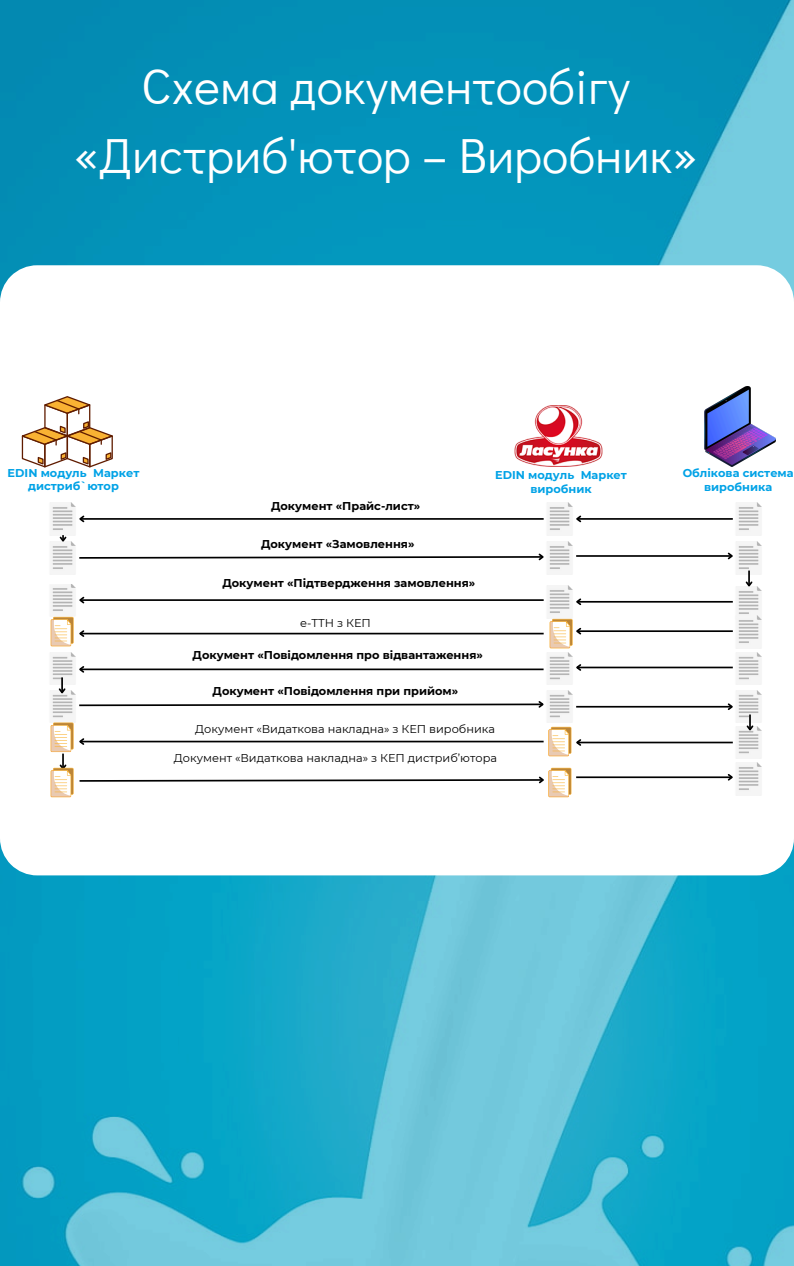
<style>
.page{position:relative;width:794px;height:1266px;background:#fff}
.page>*{position:absolute;margin:0;border:0;box-sizing:border-box;transform-origin:0 0}
.t1{font:49.28px/68.6px "Didact Gothic";color:#fff;text-align:center}
.t2{font:700 11.32px "Montserrat";color:#000}
.t3{font:11.32px "Montserrat";color:#000}
.t4{font:700 11.32px/13.2px "Montserrat";color:#00a2e6;text-align:center}
</style>
<div class="page">
<img style="left:0;top:0;width:793px;height:1266px">
<svg style="left:0;top:265px;width:793px;height:610px"></svg>
<svg style="left:22px;top:396px;width:91px;height:71px"></svg>
<img style="left:704px;top:387px;width:70px;height:79px">
<img style="left:47px;top:503px;width:32px;height:32px">
<img style="left:543px;top:503px;width:33px;height:32px">
<img style="left:732px;top:503px;width:33px;height:32px">
<img style="left:47px;top:541px;width:32px;height:33px">
<img style="left:47px;top:584px;width:33px;height:33px">
<img style="left:47px;top:652px;width:32px;height:33px">
<img style="left:47px;top:690px;width:32px;height:32px">
<img style="left:543px;top:541px;width:33px;height:33px">
<img style="left:543px;top:585px;width:33px;height:33px">
<img style="left:543px;top:652px;width:33px;height:33px">
<img style="left:543px;top:690px;width:33px;height:32px">
<img style="left:732px;top:541px;width:33px;height:33px">
<img style="left:732px;top:586px;width:33px;height:30px">
<img style="left:732px;top:616px;width:33px;height:32px">
<img style="left:732px;top:652px;width:33px;height:33px">
<img style="left:732px;top:690px;width:33px;height:32px">
<img style="left:732px;top:726px;width:33px;height:33px">
<img style="left:732px;top:762px;width:33px;height:33px">
<hr style="left:576px;top:518px;width:156px;height:2px;background:#000">
<svg style="left:574px;top:514px;width:8px;height:10px"></svg>
<hr style="left:80px;top:518px;width:463px;height:2px;background:#000">
<svg style="left:77px;top:514px;width:9px;height:10px"></svg>
<svg style="left:58px;top:535px;width:10px;height:8px"></svg>
<svg style="left:78px;top:552px;width:467px;height:10px"></svg>
<hr style="left:576px;top:555px;width:155px;height:2px;background:#000">
<svg style="left:725px;top:551px;width:9px;height:10px"></svg>
<svg style="left:743px;top:570px;width:10px;height:18px"></svg>
<hr style="left:576px;top:601px;width:156px;height:1px;background:#000">
<svg style="left:574px;top:597px;width:8px;height:10px"></svg>
<hr style="left:80px;top:599px;width:463px;height:2px;background:#000">
<svg style="left:77px;top:595px;width:9px;height:10px"></svg>
<hr style="left:576px;top:630px;width:156px;height:2px;background:#000">
<hr style="left:80px;top:633px;width:463px;height:1px;background:#000">
<hr style="left:576px;top:666px;width:156px;height:2px;background:#000">
<svg style="left:574px;top:662px;width:8px;height:10px"></svg>
<hr style="left:80px;top:668px;width:463px;height:2px;background:#000">
<svg style="left:77px;top:664px;width:9px;height:10px"></svg>
<svg style="left:57px;top:677px;width:10px;height:18px"></svg>
<svg style="left:77px;top:699px;width:468px;height:10px"></svg>
<hr style="left:576px;top:706px;width:155px;height:1px;background:#000">
<svg style="left:725px;top:702px;width:9px;height:9px"></svg>
<svg style="left:744px;top:714px;width:10px;height:18px"></svg>
<hr style="left:576px;top:741px;width:156px;height:2px;background:#000">
<hr style="left:576px;top:776px;width:155px;height:2px;background:#000">
<svg style="left:725px;top:772px;width:9px;height:10px"></svg>
<img style="left:513px;top:405px;width:89px;height:61px">
<svg style="left:51px;top:617px;width:35px;height:29px"></svg>
<svg style="left:549px;top:619px;width:33px;height:29px"></svg>
<svg style="left:51px;top:722px;width:531px;height:75px"></svg>
<p class="t1" style="left:74px;top:50px;width:624px">Схема документообігу «Дистриб'ютор – Виробник»</p>
<p class="t4" style="left:8px;top:466px;width:133px">EDIN модуль Маркет дистриб`ютор</p>
<p class="t4" style="left:495px;top:469px;width:133px">EDIN модуль Маркет виробник</p>
<p class="t4" style="left:682px;top:466px;width:112px">Облікова система виробника</p>
<h2 class="t2" style="left:271px;top:499px;width:150px">Документ «Прайс-лист»</h2>
<p class="t2" style="left:261px;top:537px;width:155px">Документ «Замовлення»</p>
<h2 class="t2" style="left:222px;top:575px;width:254px">Документ «Підтвердження замовлення»</h2>
<p class="t3" style="left:300px;top:616px;width:72px">е-ТТН з КЕП</p>
<p class="t2" style="left:192px;top:648px;width:292px">Документ «Повідомлення про відвантаження»</p>
<p class="t2" style="left:212px;top:684px;width:247px">Документ «Повідомлення при прийом»</p>
<p class="t3" style="left:195px;top:721px;width:301px">Документ «Видаткова накладна» з КЕП виробника</p>
<p class="t3" style="left:174px;top:750px;width:324px">Документ «Видаткова накладна» з КЕП дистриб’ютора</p>
</div>
